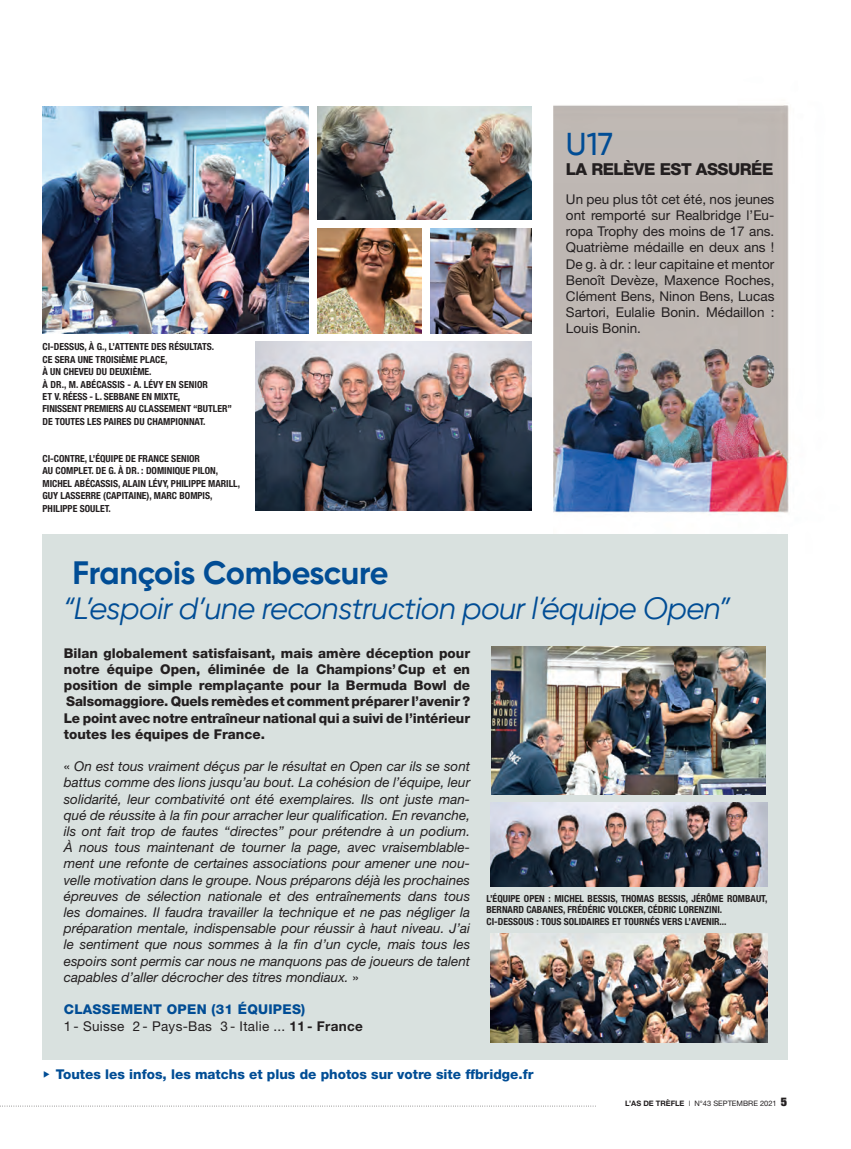
<style>
.page{position:relative;width:851px;height:1149px;background:#fff}
.page>*{position:absolute;margin:0;border:0;box-sizing:border-box;transform-origin:0 0}
.t1{font:700 32.25px "Gilroy";letter-spacing:-.01em;color:#014d95}
.t2{font:500 31.5px "Gilroy";color:#014d95}
.t3{font:italic 30.6px "Gilroy";letter-spacing:-.02em;color:#014d95}
.t4{font:800 16.5px "Helvetica Neue";letter-spacing:-.03em;color:#231f20}
.t5{font:italic 13.5px/16.2px "Helvetica Neue";color:#231f20;text-align:justify}
.t6{font:800 13.5px/16.2px "Helvetica Neue";letter-spacing:-.01em;color:#231f20;text-align:justify}
.t7{font:13.5px/16.2px "Helvetica Neue";color:#231f20;text-align:justify}
.t8{font:13.5px/16.2px "Helvetica Neue";letter-spacing:.02em;color:#231f20}
.t9{font:800 13.5px "Helvetica Neue";color:#014d95}
.t10{font:700 condensed 9.75px/12.5px "Helvetica Neue";color:#231f20}
.t11{font:7.5px "Helvetica Neue";color:#231f20}
.s1{font-style:normal}
.s2{font-weight:800;color:#014d95}
.s3{font-weight:700}
.s4{font-family:"Hurme Geometric Sans 1";font-weight:900}
.s5{font-weight:300}
.s6{font-weight:900;font-stretch:expanded;font-size:12px}
</style>
<div class="page">
<img style="left:0;top:105px;width:791px;height:1002px">
<svg style="left:0;top:1105px;width:595px;height:1px"></svg>
<div style="left:43px;top:534px;width:744px;height:525px;background:#d9e1df"></div>
<img style="left:491px;top:646px;width:274px;height:148px">
<img style="left:317px;top:106px;width:214px;height:114px">
<img style="left:43px;top:106px;width:265px;height:227px">
<img style="left:317px;top:228px;width:105px;height:105px">
<img style="left:430px;top:228px;width:101px;height:105px">
<img style="left:490px;top:802px;width:276px;height:84px">
<img style="left:490px;top:932px;width:276px;height:110px">
<img style="left:742px;top:355px;width:32px;height:32px;border-radius:16px">
<img style="left:255px;top:342px;width:276px;height:168px">
<p class="t10" style="left:43px;top:340px;width:191px">CI-DESSUS, À G., L’ATTENTE DES RÉSULTATS.<br>CE SERA UNE TROISIÈME PLACE,<br>À UN CHEVEU DU DEUXIÈME.<br>À DR., M. ABÉCASSIS - A. LÉVY EN SENIOR<br>ET V. RÉESS - L. SEBBANE EN MIXTE,<br>FINISSENT PREMIERS AU CLASSEMENT “BUTLER” DE TOUTES LES PAIRES DU CHAMPIONNAT.</p>
<p class="t10" style="left:43px;top:452px;width:199px">CI-CONTRE, L’ÉQUIPE DE FRANCE SENIOR<br>AU COMPLET. DE G. À DR. : DOMINIQUE PILON, MICHEL ABÉCASSIS, ALAIN LÉVY, PHILIPPE MARILL, GUY LASSERRE (CAPITAINE), MARC BOMPIS, PHILIPPE SOULET.</p>
<h1 class="t1" style="left:72px;top:552px;width:317px">François Combescure</h1>
<h2 class="t2" style="left:566px;top:125px;width:49px">U17</h2>
<p class="t4" style="left:566px;top:159px;width:209px">LA RELÈVE EST ASSURÉE</p>
<p class="t7" style="left:566px;top:190px;width:210px">Un peu plus tôt cet été, nos jeunes ont remporté sur Realbridge l’Eu&shy;ropa Trophy des moins de 17 ans.<br>Quatrième médaille en deux ans !<br>De g. à dr. : leur capitaine et mentor Benoît Devèze, Maxence Roches, Clément Bens, Ninon Bens, Lucas Sartori, Eulalie Bonin. Médaillon :<br>Louis Bonin.</p>
<h3 class="t3" style="left:63px;top:589px;width:668px">“ L’espoir d’une reconstruction pour l’équipe Open”</h3>
<p class="t6" style="left:64px;top:644px;width:408px">Bilan globalement satisfaisant, mais amère déception pour notre équipe Open, éliminée de la Champions’ Cup et en position de simple remplaçante pour la Bermuda Bowl de Salsomaggiore. Quels remèdes et comment préparer l’avenir ?<br>Le point avec notre entraîneur national qui a suivi de l’intérieur toutes les équipes de France.</p>
<p class="t5" style="left:64px;top:757px;width:408px"><span class="s1">«</span> On est tous vraiment déçus par le résultat en Open car ils se sont battus comme des lions jusqu’au bout. La cohésion de l’équipe, leur solidarité, leur combativité ont été exemplaires. Ils ont juste man&shy;qué de réussite à la fin pour arracher leur qualification. En revanche, ils ont fait trop de fautes “directes” pour prétendre à un podium.<br>À nous tous maintenant de tourner la page, avec vraisemblable&shy;ment une refonte de certaines associations pour amener une nou&shy;velle motivation dans le groupe. Nous préparons déjà les prochaines épreuves de sélection nationale et des entraînements dans tous les domaines. Il faudra travailler la technique et ne pas négliger la préparation mentale, indispensable pour réussir à haut niveau. J’ai le sentiment que nous sommes à la fin d’un cycle, mais tous les espoirs sont permis car nous ne manquons pas de joueurs de talent capables d’aller décrocher des titres mondiaux. <span class="s1">»</span></p>
<p class="t10" style="left:486px;top:891px;width:282px;line-height:11.7px">L’ÉQUIPE OPEN : MICHEL BESSIS, THOMAS BESSIS, JÉRÔME ROMBAUT,<br>BERNARD CABANES, FRÉDÉRIC VOLCKER, CÉDRIC LORENZINI.<br>CI-DESSOUS : TOUS SOLIDAIRES ET TOURNÉS VERS L’AVENIR...</p>
<p class="t8" style="left:64px;top:1000px;width:300px"><span class="s2">CLASSEMENT OPEN (31 ÉQUIPES)<br></span>1 - Suisse 2 - Pays-Bas 3 - Italie ... <span class="s3">11 - France</span></p>
<p class="t9" style="left:43px;top:1065px;width:492px"><span class="s4">►</span> Toutes les infos, les matchs et plus de photos sur votre site ffbridge.fr</p>
<p class="t11" style="left:625px;top:1098px;width:163px"><span class="s3">L’AS DE TRÈFLE</span> <span class="s5">I</span> N°43 SEPTEMBRE 2021 <span class="s6">5</span></p>
</div>
